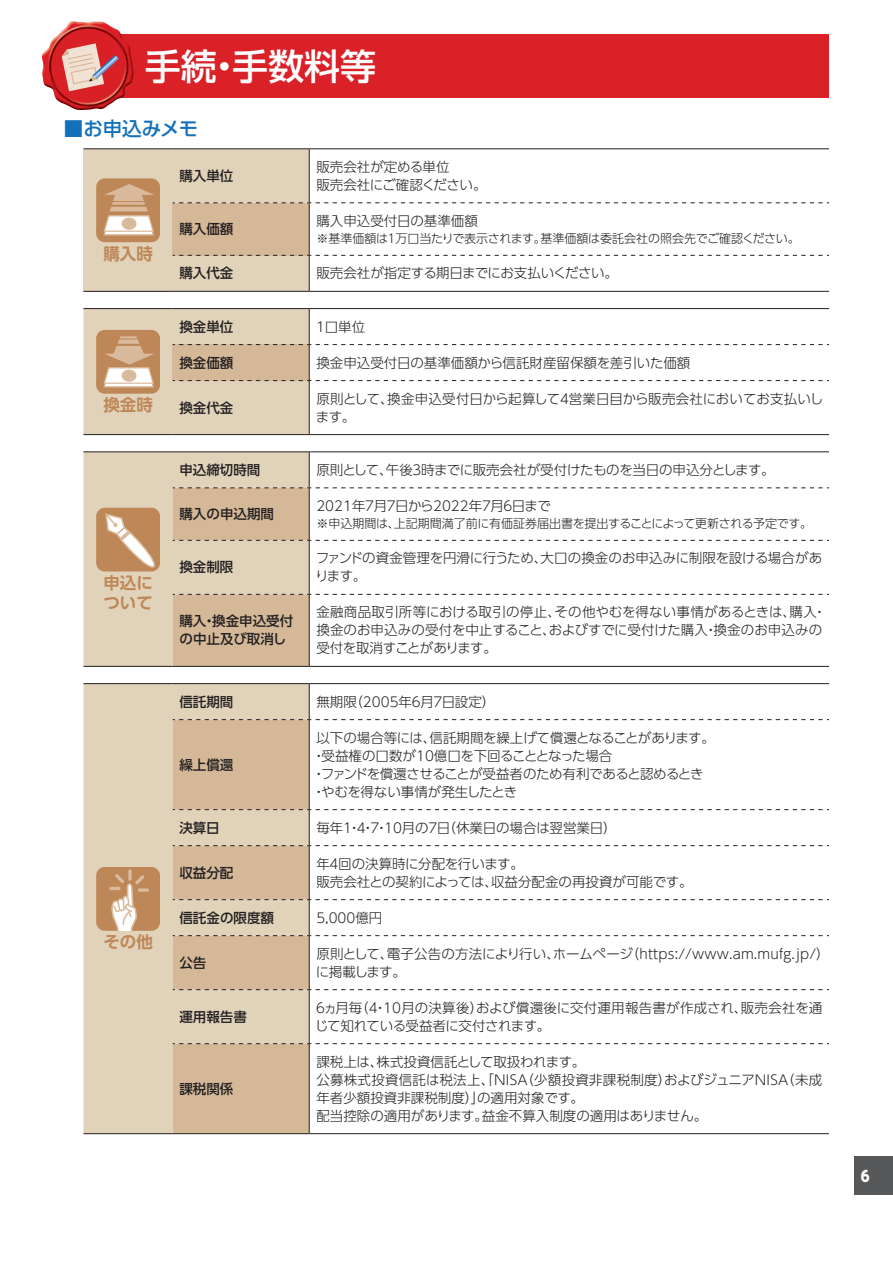
<style>
.page{position:relative;width:893px;height:1263px;background:#fff}
.page>*{position:absolute;margin:0;border:0;box-sizing:border-box;transform-origin:0 0}
.t1{font:500 36px "UD Shin Go Pro";color:#fff}
.t2{font:500 19.5px "UD Shin Go Pro";letter-spacing:-.005em;color:#1471b9}
.t3{font:700 16.5px/19.5px "UD Shin Go Pro De";color:#be8757}
.t4{font:800 15px "UD Shin Go Pro";color:#fff;scale:.9 1}
.t5{font:300 13.5px/18px "UD Shin Go Pro";color:#231f20}
.t6{font:300 13.5px/18px "UD Shin Go Pro";letter-spacing:-.02em;color:#231f20}
.t7{font:500 13.5px/18px "UD Shin Go Pro";color:#231f20}
.t8{font:300 13.5px "UD Shin Go Pro";letter-spacing:-.03em;color:#231f20}
.t9{font:300 13.5px "UD Shin Go Pro";letter-spacing:-.055em;color:#231f20}
.t10{font:300 12px "UD Shin Go Pro";letter-spacing:-.02em;color:#231f20}
</style>
<div class="page">
<div style="left:855px;top:1157px;width:38px;height:38px;background:#57585a"></div>
<div style="left:83px;top:149px;width:90px;height:142px;background:#e1d2ba"></div>
<hr style="left:83px;top:148px;width:90px;height:1px;background:#231f20">
<hr style="left:83px;top:291px;width:90px;height:1px;background:#231f20">
<hr style="left:173px;top:148px;width:136px;height:1px;background:#231f20">
<hr style="left:309px;top:148px;width:520px;height:1px;background:#231f20">
<hr style="left:173px;top:291px;width:136px;height:1px;background:#231f20">
<hr style="left:309px;top:291px;width:520px;height:1px;background:#231f20">
<svg style="left:173px;top:149px;width:656px;height:142px"></svg>
<div style="left:96px;top:178px;width:64px;height:64px;background:#be8757;border-radius:9px"></div>
<svg style="left:103px;top:184px;width:51px;height:52px"></svg>
<hr style="left:83px;top:308px;width:90px;height:1px;background:#231f20">
<hr style="left:173px;top:308px;width:136px;height:1px;background:#231f20">
<hr style="left:309px;top:308px;width:520px;height:1px;background:#231f20">
<svg style="left:83px;top:309px;width:746px;height:126px"></svg>
<div style="left:83px;top:452px;width:226px;height:214px;background:#e1d2ba"></div>
<hr style="left:83px;top:666px;width:90px;height:1px;background:#231f20">
<hr style="left:309px;top:452px;width:1px;height:35px;background:#231f20">
<hr style="left:173px;top:666px;width:136px;height:1px;background:#231f20">
<hr style="left:309px;top:666px;width:520px;height:1px;background:#231f20">
<svg style="left:173px;top:487px;width:656px;height:179px"></svg>
<hr style="left:83px;top:451px;width:90px;height:1px;background:#231f20">
<hr style="left:173px;top:451px;width:136px;height:1px;background:#231f20">
<hr style="left:309px;top:451px;width:520px;height:1px;background:#231f20">
<div style="left:96px;top:508px;width:64px;height:63px;background:#be8757;border-radius:9px"></div>
<svg style="left:104px;top:512px;width:56px;height:63px"></svg>
<div style="left:83px;top:684px;width:226px;height:449px;background:#e1d2ba"></div>
<svg style="left:173px;top:720px;width:136px;height:413px;background:#d7bfa1"></svg>
<hr style="left:83px;top:683px;width:90px;height:1px;background:#231f20">
<hr style="left:173px;top:683px;width:136px;height:1px;background:#231f20">
<hr style="left:309px;top:683px;width:520px;height:1px;background:#231f20">
<hr style="left:309px;top:684px;width:1px;height:35px;background:#231f20">
<hr style="left:309px;top:720px;width:1px;height:89px;background:#231f20">
<hr style="left:309px;top:810px;width:1px;height:35px;background:#231f20">
<hr style="left:309px;top:846px;width:1px;height:53px;background:#231f20">
<hr style="left:309px;top:900px;width:1px;height:35px;background:#231f20">
<hr style="left:309px;top:936px;width:1px;height:53px;background:#231f20">
<hr style="left:309px;top:990px;width:1px;height:53px;background:#231f20">
<hr style="left:309px;top:1044px;width:1px;height:89px;background:#231f20">
<svg style="left:173px;top:719px;width:656px;height:1px"></svg>
<svg style="left:173px;top:809px;width:656px;height:1px"></svg>
<svg style="left:173px;top:845px;width:656px;height:1px"></svg>
<svg style="left:173px;top:899px;width:656px;height:1px"></svg>
<svg style="left:173px;top:935px;width:656px;height:1px"></svg>
<svg style="left:173px;top:989px;width:656px;height:1px"></svg>
<svg style="left:173px;top:1043px;width:656px;height:1px"></svg>
<hr style="left:83px;top:1133px;width:90px;height:1px;background:#231f20">
<hr style="left:173px;top:1133px;width:136px;height:1px;background:#231f20">
<hr style="left:309px;top:1133px;width:520px;height:1px;background:#231f20">
<div style="left:96px;top:867px;width:64px;height:64px;background:#be8757;border-radius:9px"></div>
<svg style="left:128px;top:869px;width:4px;height:12px"></svg>
<svg style="left:109px;top:874px;width:35px;height:57px"></svg>
<svg style="left:138px;top:888px;width:11px;height:4px"></svg>
<div style="left:83px;top:34px;width:740px;height:64px;background:#da2128"></div>
<hr style="left:825px;top:34px;width:4px;height:64px;background:#da2128">
<img style="left:42px;top:21px;width:92px;height:90px">
<svg style="left:62px;top:43px;width:57px;height:48px"></svg>
<h1 class="t1" style="left:145px;top:37px;width:233px">手続・手数料等</h1>
<h2 class="t2" style="left:64px;top:112px;width:136px">■お申込みメモ</h2>
<p class="t3" style="left:103px;top:243px;width:51px">購入時</p>
<p class="t3" style="left:103px;top:395px;width:51px">換金時</p>
<p class="t3" style="left:103px;top:572px;width:51px">申込について</p>
<p class="t3" style="left:103px;top:932px;width:51px">その他</p>
<p class="t7" style="left:179px;top:166px;width:55px">購入単位</p>
<p class="t5" style="left:316px;top:157px;width:172px">販売会社が定める単位<br>販売会社にご確認ください。</p>
<p class="t7" style="left:179px;top:220px;width:55px">購入価額</p>
<p class="t5" style="left:316px;top:211px;width:163px">購入申込受付日の基準価額</p>
<p class="t10" style="left:316px;top:228px;width:485px">※基準価額は１万口当たりで表示されます。基準価額は委託会社の照会先でご確認ください。</p>
<p class="t7" style="left:179px;top:264px;width:55px">購入代金</p>
<p class="t6" style="left:316px;top:264px;width:303px">販売会社が指定する期日までにお支払いください。</p>
<p class="t7" style="left:179px;top:317px;width:55px">換金単位</p>
<p class="t5" style="left:314px;top:317px;width:53px">１口単位</p>
<p class="t7" style="left:179px;top:353px;width:55px">換金価額</p>
<p class="t5" style="left:316px;top:353px;width:375px">換金申込受付日の基準価額から信託財産留保額を差引いた価額</p>
<p class="t7" style="left:179px;top:398px;width:55px">換金代金</p>
<p class="t5" style="left:316px;top:389px;width:509px">原則として、換金申込受付日から起算して４営業日目から販売会社においてお支払いします。</p>
<p class="t7" style="left:179px;top:460px;width:82px">申込締切時間</p>
<p class="t8" style="left:316px;top:459px;width:460px">原則として、午後３時までに販売会社が受付けたものを当日の申込分とします。</p>
<p class="t7" style="left:179px;top:505px;width:96px">購入の申込期間</p>
<p class="t9" style="left:316px;top:495px;width:236px">2021年７月７日から2022年７月６日まで</p>
<p class="t10" style="left:316px;top:513px;width:497px">※申込期間は、上記期間満了前に有価証券届出書を提出することによって更新される予定です。</p>
<p class="t7" style="left:179px;top:558px;width:55px">換金制限</p>
<p class="t5" style="left:315px;top:549px;width:509px">ファンドの資金管理を円滑に行うため、大口の換金のお申込みに制限を設ける場合があります。</p>
<p class="t7" style="left:179px;top:612px;width:115px">購入・換金申込受付の中止及び取消し</p>
<p class="t5" style="left:316px;top:603px;width:512px">金融商品取引所等における取引の停止、その他やむを得ない事情があるときは、購入・換金のお申込みの受付を中止すること、およびすでに受付けた購入・換金のお申込みの受付を取消すことがあります。</p>
<p class="t7" style="left:179px;top:692px;width:55px">信託期間</p>
<p class="t5" style="left:316px;top:692px;width:181px">無期限（2005年６月７日設定）</p>
<p class="t7" style="left:179px;top:755px;width:55px">繰上償還</p>
<p class="t6" style="left:312px;top:728px;width:404px;text-indent:4px">以下の場合等には、信託期間を繰上げて償還となることがあります。・受益権の口数が10億口を下回ることとなった場合<br>・ファンドを償還させることが受益者のため有利であると認めるとき・やむを得ない事情が発生したとき</p>
<p class="t7" style="left:179px;top:818px;width:42px">決算日</p>
<p class="t6" style="left:316px;top:818px;width:302px">毎年１・４・７・10月の７日（休業日の場合は翌営業日）</p>
<p class="t7" style="left:179px;top:863px;width:55px">収益分配</p>
<p class="t5" style="left:316px;top:854px;width:378px">年４回の決算時に分配を行います。<br>販売会社との契約によっては、収益分配金の再投資が可能です。</p>
<p class="t7" style="left:179px;top:908px;width:96px">信託金の限度額</p>
<p class="t5" style="left:316px;top:908px;width:68px">5,000億円</p>
<p class="t7" style="left:179px;top:953px;width:28px">公告</p>
<p class="t5" style="left:316px;top:944px;width:515px">原則として、電子公告の方法により行い、ホームページ（https://www.am.mufg.jp/）に掲載します。</p>
<p class="t7" style="left:179px;top:1007px;width:69px">運用報告書</p>
<p class="t5" style="left:314px;top:998px;width:510px">６ヵ月毎（４・10月の決算後）および償還後に交付運用報告書が作成され、販売会社を通じて知れている受益者に交付されます。</p>
<p class="t7" style="left:179px;top:1079px;width:55px">課税関係</p>
<p class="t5" style="left:316px;top:1052px;width:507px">課税上は、株式投資信託として取扱われます。<br>公募株式投資信託は税法上、「ＮＩＳＡ（少額投資非課税制度）およびジュニアＮＩＳＡ（未成年者少額投資非課税制度）」の適用対象です。<br>配当控除の適用があります。益金不算入制度の適用はありません。</p>
<p class="t4" style="left:861px;top:1163px;width:11px">6</p>
</div>
